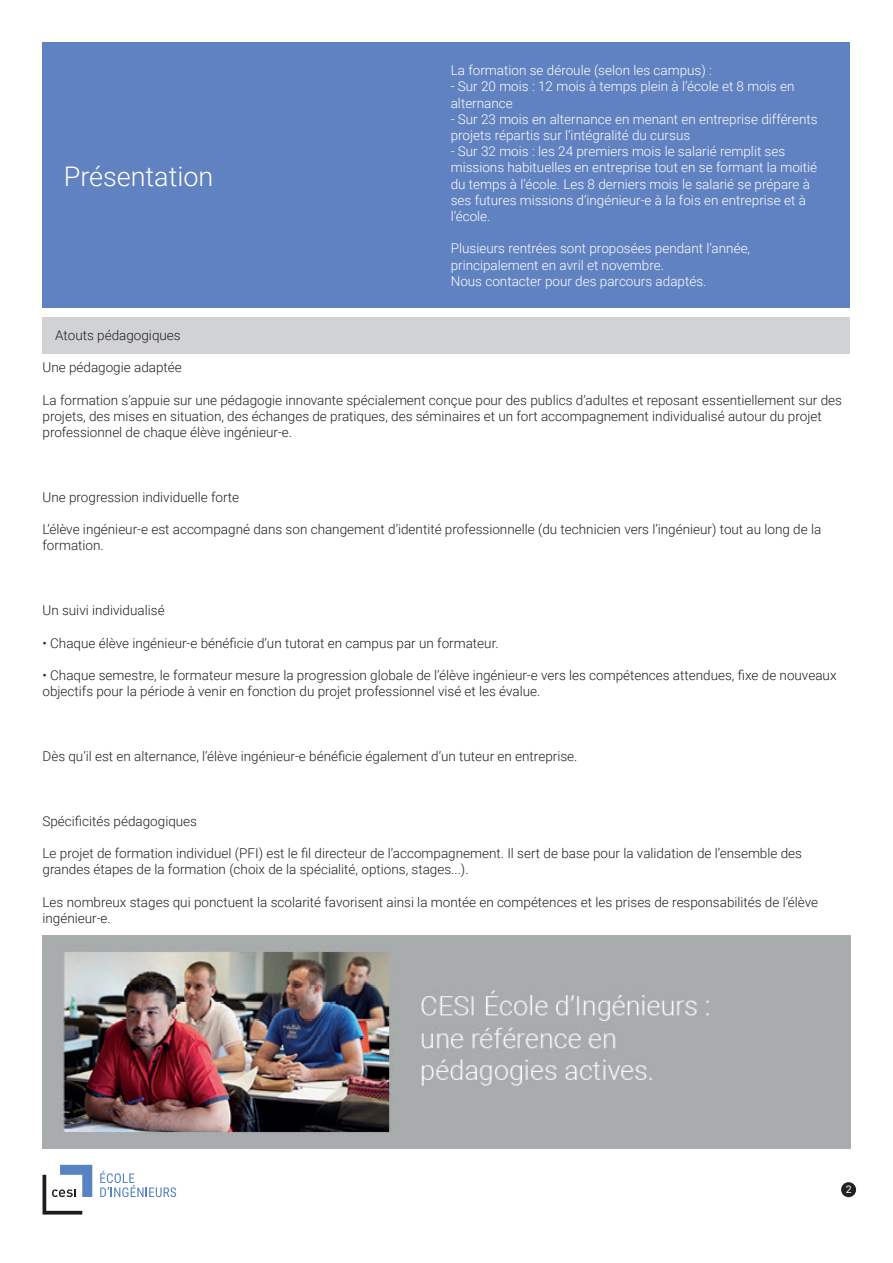
<style>
.page{position:relative;width:893px;height:1263px;background:#fff}
.page>*{position:absolute;margin:0;border:0;box-sizing:border-box;transform-origin:0 0}
.t1{font:300 27px "Roboto";color:#fff}
.t2{font:300 13.5px/16.2px "Roboto";color:#231f20}
.t3{font:300 13.5px/16.2px "Roboto";color:#fff}
.t4{font:10.5px "Roboto";color:#fff}
</style>
<div class="page">
<div style="left:841px;top:1182px;width:15px;height:15px;background:#231f20;border-radius:50%"></div>
<svg style="left:43px;top:1165px;width:49px;height:49px"></svg>
<svg style="left:100px;top:1171px;width:76px;height:26px"></svg>
<div style="left:43px;top:317px;width:807px;height:36px;background:#d1d2d4"></div>
<img style="left:43px;top:935px;width:807px;height:213px">
<div style="left:43px;top:43px;width:807px;height:265px;background:#6182c1"></div>
<h1 class="t1" style="left:64px;top:157px;width:151px">Présentation</h1>
<p class="t3" style="left:451px;top:62px;width:263px">La formation se déroule (selon les campus) :</p>
<p class="t3" style="left:451px;top:78px;width:345px">- Sur 20 mois : 12 mois à temps plein à l’école et 8 mois en alternance</p>
<p class="t3" style="left:451px;top:110px;width:368px">- Sur 23 mois en alternance en menant en entreprise différents projets répartis sur l’intégralité du cursus</p>
<p class="t3" style="left:451px;top:143px;width:368px">- Sur 32 mois : les 24 premiers mois le salarié remplit ses missions habituelles en entreprise tout en se formant la moitié du temps à l’école. Les 8 derniers mois le salarié se prépare à ses futures missions d’ingénieur-e à la fois en entreprise et à l’école.</p>
<p class="t3" style="left:451px;top:240px;width:301px">Plusieurs rentrées sont proposées pendant l’année, principalement en avril et novembre.<br>Nous contacter pour des parcours adaptés.</p>
<p class="t2" style="left:55px;top:327px;width:127px">Atouts pédagogiques</p>
<p class="t2" style="left:43px;top:359px;width:141px">Une pédagogie adaptée</p>
<p class="t2" style="left:43px;top:391px;width:801px">La formation s’appuie sur une pédagogie innovante spécialement conçue pour des publics d’adultes et reposant essentiellement sur des projets, des mises en situation, des échanges de pratiques, des séminaires et un fort accompagnement individualisé autour du projet professionnel de chaque élève ingénieur-e.</p>
<p class="t2" style="left:43px;top:488px;width:198px">Une progression individuelle forte</p>
<p class="t2" style="left:43px;top:521px;width:780px">L’élève ingénieur-e est accompagné dans son changement d’identité professionnelle (du technicien vers l’ingénieur) tout au long de la formation.</p>
<p class="t2" style="left:43px;top:602px;width:124px">Un suivi individualisé</p>
<p class="t2" style="left:43px;top:634px;width:458px">• Chaque élève ingénieur-e bénéficie d’un tutorat en campus par un formateur.</p>
<p class="t2" style="left:43px;top:667px;width:795px">• Chaque semestre, le formateur mesure la progression globale de l’élève ingénieur-e vers les compétences attendues, fixe de nouveaux objectifs pour la période à venir en fonction du projet professionnel visé et les évalue.</p>
<p class="t2" style="left:43px;top:748px;width:536px">Dès qu’il est en alternance, l’élève ingénieur-e bénéficie également d’un tuteur en entreprise.</p>
<p class="t2" style="left:43px;top:812px;width:156px">Spécificités pédagogiques</p>
<p class="t2" style="left:43px;top:845px;width:761px">Le projet de formation individuel (PFI) est le fil directeur de l’accompagnement. Il sert de base pour la validation de l’ensemble des grandes étapes de la formation (choix de la spécialité, options, stages...).</p>
<p class="t2" style="left:43px;top:893px;width:777px">Les nombreux stages qui ponctuent la scolarité favorisent ainsi la montée en compétences et les prises de responsabilités de l’élève ingénieur-e.</p>
<p class="t4" style="left:846px;top:1182px;width:7px">2</p>
</div>
